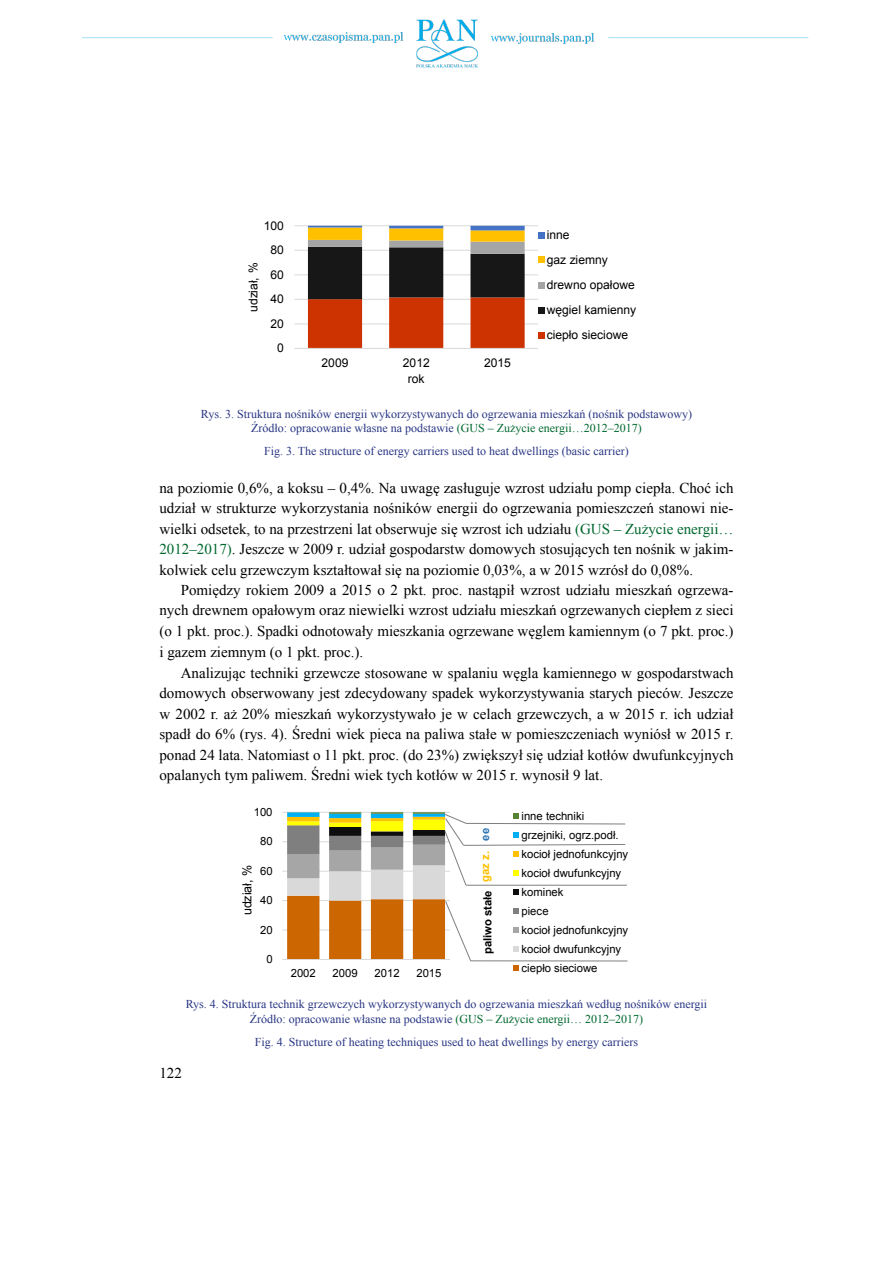
<style>
.page{position:relative;width:893px;height:1263px;background:#fff}
.page>*{position:absolute;margin:0;border:0;box-sizing:border-box;transform-origin:0 0}
.t1{font:15px/20.4px "Times New Roman";color:#000;text-align:justify}
.t2{font:12.45px "Arial";color:#000}
.t3{font:12.15px/25px "Arial";color:#000}
.t4{font:12px/14.4px "Times New Roman";color:#283583;text-align:center}
.t5{font:11.25px/18.9px "Arial";letter-spacing:.005em;color:#000}
.t6{font:700 11.25px "Arial";letter-spacing:.005em;color:#000}
.s1{color:#00682e}
</style>
<div class="page">
<img style="left:82px;top:19px;width:727px;height:49px">
<hr style="left:294px;top:323px;width:244px;height:1px;background:#d9d9d9">
<hr style="left:294px;top:299px;width:244px;height:1px;background:#d9d9d9">
<hr style="left:294px;top:274px;width:244px;height:1px;background:#d9d9d9">
<hr style="left:294px;top:250px;width:244px;height:1px;background:#d9d9d9">
<hr style="left:294px;top:225px;width:244px;height:1px;background:#d9d9d9">
<svg style="left:308px;top:226px;width:217px;height:122px"></svg>
<hr style="left:294px;top:348px;width:244px;height:1px;background:#d9d9d9">
<svg style="left:538px;top:232px;width:6px;height:6px"></svg>
<svg style="left:538px;top:257px;width:6px;height:6px"></svg>
<svg style="left:538px;top:282px;width:6px;height:6px"></svg>
<svg style="left:538px;top:307px;width:6px;height:6px"></svg>
<svg style="left:538px;top:332px;width:6px;height:6px"></svg>
<hr style="left:282px;top:929px;width:168px;height:1px;background:#d9d9d9">
<hr style="left:282px;top:900px;width:168px;height:1px;background:#d9d9d9">
<hr style="left:282px;top:871px;width:168px;height:1px;background:#d9d9d9">
<hr style="left:282px;top:841px;width:168px;height:1px;background:#d9d9d9">
<hr style="left:282px;top:812px;width:168px;height:1px;background:#d9d9d9">
<hr style="left:282px;top:959px;width:168px;height:1px;background:#d9d9d9">
<hr style="left:466px;top:885px;width:161px;height:1px;background:#7f7f7f">
<hr style="left:471px;top:960px;width:156px;height:1px;background:#7f7f7f">
<svg style="left:287px;top:812px;width:339px;height:159px"></svg>
<p class="t3" style="left:264px;top:213px;width:22px">100</p>
<p class="t3" style="left:241px;top:312px;width:51px;rotate:-90deg">udział, %</p>
<p class="t3" style="left:270px;top:237px;width:15px">80</p>
<p class="t3" style="left:270px;top:262px;width:15px">60</p>
<p class="t3" style="left:270px;top:286px;width:15px">40</p>
<p class="t3" style="left:270px;top:311px;width:15px">20</p>
<p class="t3" style="left:277px;top:336px;width:8px">0</p>
<p class="t3" style="left:322px;top:350px;width:28px">2009</p>
<p class="t3" style="left:403px;top:350px;width:28px">2012</p>
<p class="t3" style="left:484px;top:350px;width:28px">2015</p>
<p class="t3" style="left:408px;top:367px;width:18px">rok</p>
<p class="t3" style="left:547px;top:222px;width:91px">inne<br>gaz ziemny drewno opałowe węgiel kamienny ciepło sieciowe</p>
<p class="t4" style="left:201px;top:407px;width:493px">Rys. 3. Struktura nośników energii wykorzystywanych do ogrzewania mieszkań (nośnik podstawowy)<br>Źródło: opracowanie własne na podstawie <span class="s1">(GUS – Zużycie energii…2012–2017)</span></p>
<p class="t4" style="left:264px;top:444px;width:366px">Fig. 3. The structure of energy carriers used to heat dwellings (basic carrier)</p>
<p class="t1" style="left:159px;top:478px;width:576px">na poziomie 0,6%, a koksu – 0,4%. Na uwagę zasługuje wzrost udziału pomp ciepła. Choć ich udział w strukturze wykorzystania nośników energii do ogrzewania pomieszczeń stanowi nie&shy;wielki odsetek, to na przestrzeni lat obserwuje się wzrost ich udziału <span class="s1">(GUS – Zużycie energii… 2012–2017)</span>. Jeszcze w 2009 r. udział gospodarstw domowych stosujących ten nośnik w jakim&shy;kolwiek celu grzewczym kształtował się na poziomie 0,03%, a w 2015 wzrósł do 0,08%.</p>
<p class="t1" style="left:159px;top:579px;width:576px;line-height:20.9px;text-indent:21px">Pomiędzy rokiem 2009 a 2015 o 2 pkt. proc. nastąpił wzrost udziału mieszkań ogrzewa&shy;nych drewnem opałowym oraz niewielki wzrost udziału mieszkań ogrzewanych ciepłem z sieci (o 1 pkt. proc.). Spadki odnotowały mieszkania ogrzewane węglem kamiennym (o 7 pkt. proc.) i gazem ziemnym (o 1 pkt. proc.).</p>
<p class="t1" style="left:159px;top:662px;width:576px;text-indent:21px">Analizując techniki grzewcze stosowane w spalaniu węgla kamiennego w gospodarstwach domowych obserwowany jest zdecydowany spadek wykorzystywania starych pieców. Jeszcze w 2002 r. aż 20% mieszkań wykorzystywało je w celach grzewczych, a w 2015 r. ich udział spadł do 6% (rys. 4). Średni wiek pieca na paliwa stałe w pomieszczeniach wyniósł w 2015 r. ponad 24 lata. Natomiast o 11 pkt. proc. (do 23%) zwiększył się udział kotłów dwufunkcyjnych opalanych tym paliwem. Średni wiek tych kotłów w 2015 r. wynosił 9 lat.</p>
<p class="t5" style="left:254px;top:803px;width:20px">100</p>
<p class="t5" style="left:260px;top:832px;width:14px">80</p>
<p class="t2" style="left:239px;top:915px;width:52px;rotate:-90deg">udział, %</p>
<p class="t5" style="left:260px;top:861px;width:14px">60</p>
<p class="t5" style="left:260px;top:891px;width:14px">40</p>
<p class="t5" style="left:260px;top:920px;width:14px">20</p>
<p class="t5" style="left:266px;top:950px;width:8px">0</p>
<p class="t5" style="left:291px;top:963px;width:27px">2002</p>
<p class="t5" style="left:333px;top:963px;width:27px">2009</p>
<p class="t5" style="left:375px;top:963px;width:27px">2012</p>
<p class="t5" style="left:416px;top:963px;width:27px">2015</p>
<p class="t6" style="left:480px;top:954px;width:128px;rotate:-90deg">paliwo stałe <sup>gaz</sup> <sup>z.</sup> <sup>ee</sup></p>
<p class="t5" style="left:522px;top:807px;width:108px">inne techniki grzejniki, ogrz.podł. kocioł jednofunkcyjny kocioł dwufunkcyjny kominek<br>piece<br>kocioł jednofunkcyjny kocioł dwufunkcyjny ciepło sieciowe</p>
<p class="t4" style="left:186px;top:997px;width:523px">Rys. 4. Struktura technik grzewczych wykorzystywanych do ogrzewania mieszkań według nośników energii<br>Źródło: opracowanie własne na podstawie <span class="s1">(GUS – Zużycie energii… 2012–2017)</span></p>
<p class="t4" style="left:255px;top:1034px;width:385px">Fig. 4. Structure of heating techniques used to heat dwellings by energy carriers</p>
<p class="t1" style="left:159px;top:1062px;width:24px">122</p>
</div>
